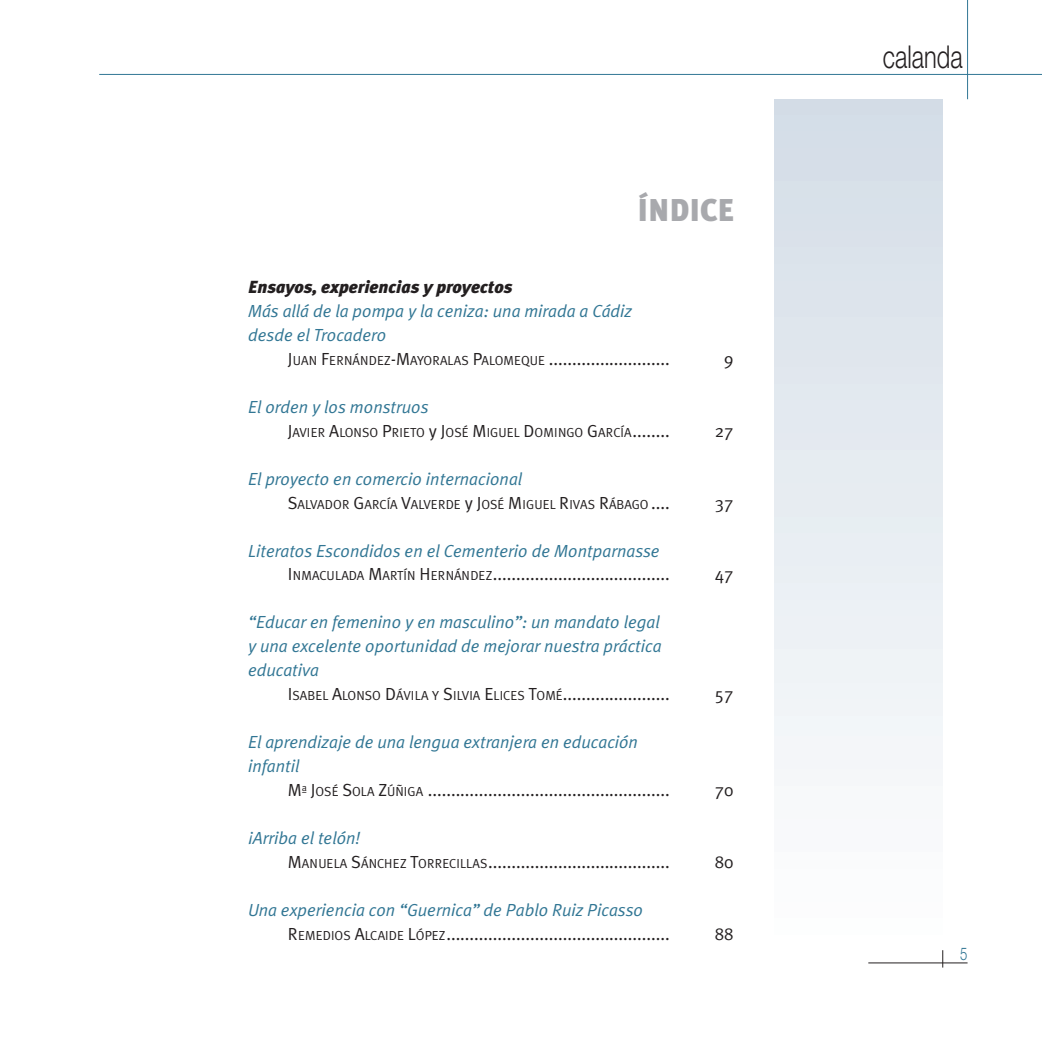
<style>
.page{position:relative;width:1042px;height:1042px;background:#fff}
.page>*{position:absolute;margin:0;border:0;box-sizing:border-box;transform-origin:0 0}
.t1{font:300 31.5px "Helvetica Neue";color:#231f20;scale:.75 1}
.t2{font:900 31.5px "Meta Plus";color:#a8a9ad}
.t3{font:17.5px/24px "Meta Plus Normal";color:#231f20}
.t4{font:italic 17.5px/24px "Meta Plus Normal";color:#317694}
.t5{font:italic 900 17.5px "Meta Plus";color:#231f20}
.t6{font:300 17.5px "Helvetica Neue";color:#317694;scale:.75 1}
.t7{font:13.12px "Meta Plus Normal";color:#231f20}
.s1{font-size:13.12px}
.s2{font-size:17.5px}
.s3{font-style:normal;color:#231f20}
.s4{font-style:normal;font-size:13.12px;color:#231f20}
.s5{font-style:italic;color:#317694}
</style>
<div class="page">
<div style="left:774px;top:99px;width:169px;height:844px;background:linear-gradient(to bottom,#d3dce6,#fdfefe)"></div>
<svg style="left:942px;top:950px;width:1px;height:17px"></svg>
<hr style="left:868px;top:962px;width:99px;height:1px;background:#231f20">
<hr style="left:967px;top:0;width:1px;height:99px;background:#317694">
<hr style="left:99px;top:74px;width:943px;height:1px;background:#317694">
<h1 class="t2" style="left:637px;top:197px;width:98px">ÍNDICE</h1>
<p class="t5" style="left:248px;top:280px;width:266px">Ensayos, experiencias y proyectos</p>
<p class="t4" style="left:248px;top:300px;width:385px">Más allá de la pompa y la ceniza: una mirada a Cádiz desde el Trocadero</p>
<p class="t3" style="left:288px;top:348px;width:383px">J<span class="s1">UAN</span> F<span class="s1">ERNÁNDEZ</span>-M<span class="s1">AYORALAS</span> P<span class="s1">ALOMEQUE</span> ..........................</p>
<p class="t3" style="left:724px;top:348px;width:11px">9</p>
<p class="t4" style="left:248px;top:396px;width:182px">El orden y los monstruos</p>
<p class="t7" style="left:288px;top:427px;width:383px"><span class="s2">J</span>AVIER <span class="s2">A</span>LONSO <span class="s2">P</span>RIETO <span class="s2">y J</span>OSÉ <span class="s2">M</span>IGUEL <span class="s2">D</span>OMINGO <span class="s2">G</span>ARCÍA<span class="s2">........</span></p>
<p class="t3" style="left:715px;top:420px;width:20px">27</p>
<p class="t4" style="left:248px;top:468px;width:276px">El proyecto en comercio internacional</p>
<p class="t7" style="left:288px;top:499px;width:383px"><span class="s2">S</span>ALVADOR <span class="s2">G</span>ARCÍA <span class="s2">V</span>ALVERDE <span class="s2">y J</span>OSÉ <span class="s2">M</span>IGUEL <span class="s2">R</span>IVAS <span class="s2">R</span>ÁBAGO <span class="s2">....</span></p>
<p class="t3" style="left:715px;top:492px;width:20px">37</p>
<p class="t4" style="left:288px;top:540px;width:383px;text-indent:-40px">Literatos Escondidos en el Cementerio de Montparnasse<br><span class="s3">I</span><span class="s4">NMACULADA</span> <span class="s3">M</span><span class="s4">ARTÍN</span> <span class="s3">H</span><span class="s4">ERNÁNDEZ</span><span class="s3">......................................</span></p>
<p class="t3" style="left:715px;top:564px;width:20px">47</p>
<p class="t4" style="left:248px;top:612px;width:415px;text-align:justify">“Educar en femenino y en masculino”: un mandato legal y una excelente oportunidad de mejorar nuestra práctica educativa</p>
<p class="t3" style="left:288px;top:683px;width:383px">I<span class="s1">SABEL</span> A<span class="s1">LONSO</span> D<span class="s1">ÁVILA Y</span> S<span class="s1">ILVIA</span> E<span class="s1">LICES</span> T<span class="s1">OMÉ</span>.......................</p>
<p class="t3" style="left:715px;top:683px;width:20px">57</p>
<p class="t4" style="left:248px;top:732px;width:391px">El aprendizaje de una lengua extranjera en educación infantil</p>
<p class="t3" style="left:288px;top:779px;width:383px">M<span class="s1">ª</span> J<span class="s1">OSÉ</span> S<span class="s1">OLA</span> Z<span class="s1">ÚÑIGA</span> ....................................................</p>
<p class="t3" style="left:715px;top:779px;width:20px">70</p>
<p class="t3" style="left:288px;top:827px;width:383px;text-indent:-40px"><span class="s5">¡Arriba el telón!<br></span>M<span class="s1">ANUELA</span> S<span class="s1">ÁNCHEZ</span> T<span class="s1">ORRECILLAS</span>.......................................</p>
<p class="t3" style="left:715px;top:851px;width:20px">80</p>
<p class="t3" style="left:288px;top:899px;width:383px;text-indent:-40px"><span class="s5">Una experiencia con “Guernica” de Pablo Ruiz Picasso<br></span>R<span class="s1">EMEDIOS</span> A<span class="s1">LCAIDE</span> L<span class="s1">ÓPEZ</span>................................................</p>
<p class="t3" style="left:715px;top:923px;width:20px">88</p>
<h1 class="t1" style="left:883px;top:45px;width:108px">calanda</h1>
<p class="t6" style="left:960px;top:947px;width:11px">5</p>
</div>
